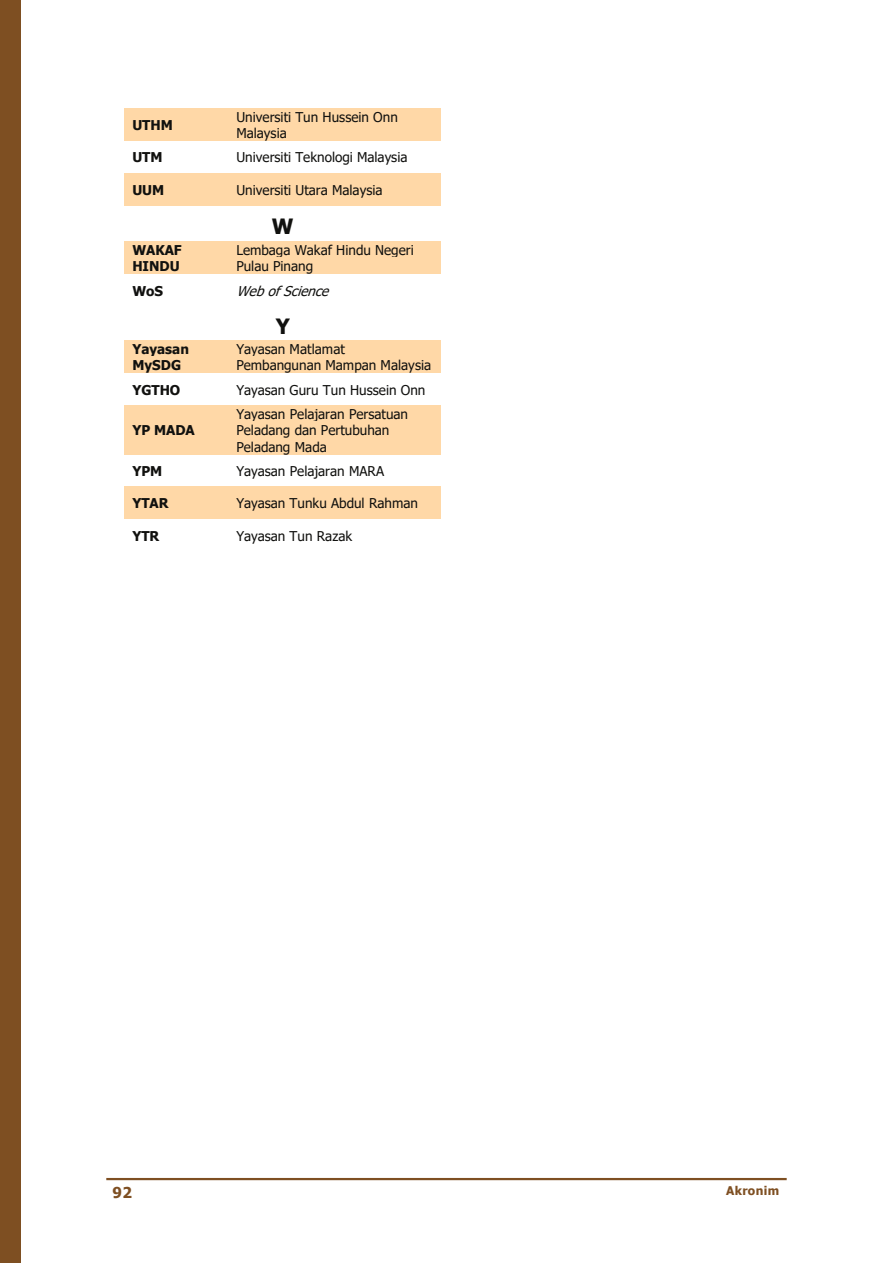
<style>
.page{position:relative;width:893px;height:1263px;background:#fff}
.page>*{position:absolute;margin:0;border:0;box-sizing:border-box;transform-origin:0 0}
.t1{font:700 21px "Tahoma";color:#11110f}
.t2{font:700 15px "Tahoma";color:#7e4f22}
.t3{font:13.5px/16.2px "Tahoma";color:#11110f}
.t4{font:700 13.5px/16.2px "Tahoma";color:#11110f}
.t5{font:italic 13.5px "Tahoma";color:#11110f}
.t6{font:700 12px "Tahoma";letter-spacing:.03em;color:#7e4f22}
</style>
<div class="page">
<div style="left:0;top:0;width:21px;height:1263px;background:#7e4f22"></div>
<hr style="left:106px;top:1178px;width:681px;height:2px;background:#7e4f22">
<div style="left:124px;top:108px;width:104px;height:33px;background:#ffd8a7"></div>
<div style="left:228px;top:108px;width:213px;height:33px;background:#ffd8a7"></div>
<div style="left:124px;top:173px;width:104px;height:32px;background:#ffd8a7"></div>
<div style="left:228px;top:173px;width:213px;height:32px;background:#ffd8a7"></div>
<div style="left:124px;top:241px;width:104px;height:33px;background:#ffd8a7"></div>
<div style="left:228px;top:241px;width:213px;height:33px;background:#ffd8a7"></div>
<div style="left:124px;top:340px;width:104px;height:33px;background:#ffd8a7"></div>
<div style="left:228px;top:340px;width:213px;height:33px;background:#ffd8a7"></div>
<div style="left:124px;top:405px;width:104px;height:49px;background:#ffd8a7"></div>
<div style="left:228px;top:405px;width:213px;height:49px;background:#ffd8a7"></div>
<div style="left:124px;top:487px;width:104px;height:32px;background:#ffd8a7"></div>
<div style="left:228px;top:487px;width:213px;height:32px;background:#ffd8a7"></div>
<p class="t4" style="left:132px;top:117px;width:42px">UTHM</p>
<p class="t3" style="left:236px;top:109px;width:163px">Universiti Tun Hussein Onn<br>Malaysia</p>
<p class="t4" style="left:132px;top:150px;width:32px">UTM</p>
<p class="t3" style="left:236px;top:150px;width:173px">Universiti Teknologi Malaysia</p>
<p class="t4" style="left:132px;top:182px;width:33px">UUM</p>
<p class="t3" style="left:236px;top:182px;width:148px">Universiti Utara Malaysia</p>
<h1 class="t1" style="left:272px;top:211px;width:23px">W</h1>
<p class="t4" style="left:132px;top:243px;width:51px">WAKAF<br>HINDU</p>
<p class="t3" style="left:236px;top:243px;width:179px">Lembaga Wakaf Hindu Negeri<br>Pulau Pinang</p>
<p class="t4" style="left:132px;top:283px;width:32px">WoS</p>
<p class="t5" style="left:236px;top:282px;width:100px">WebofScience</p>
<h1 class="t1" style="left:276px;top:311px;width:16px">Y</h1>
<p class="t4" style="left:132px;top:341px;width:58px">Yayasan<br>MySDG</p>
<p class="t3" style="left:236px;top:342px;width:196px">Yayasan Matlamat<br>Pembangunan Mampan Malaysia</p>
<p class="t4" style="left:132px;top:382px;width:50px">YGTHO</p>
<p class="t3" style="left:236px;top:382px;width:191px">Yayasan Guru Tun Hussein Onn</p>
<p class="t4" style="left:132px;top:423px;width:64px">YP MADA</p>
<p class="t3" style="left:236px;top:407px;width:173px">Yayasan Pelajaran Persatuan<br>Peladang dan Pertubuhan<br>Peladang Mada</p>
<p class="t4" style="left:132px;top:463px;width:31px">YPM</p>
<p class="t3" style="left:236px;top:464px;width:149px">Yayasan Pelajaran MARA</p>
<p class="t4" style="left:132px;top:496px;width:38px">YTAR</p>
<p class="t3" style="left:236px;top:496px;width:183px">Yayasan Tunku Abdul Rahman</p>
<p class="t4" style="left:132px;top:528px;width:29px">YTR</p>
<p class="t3" style="left:236px;top:528px;width:117px">Yayasan Tun Razak</p>
<p class="t2" style="left:113px;top:1183px;width:21px">92</p>
<p class="t6" style="left:726px;top:1183px;width:54px">Akronim</p>
</div>
